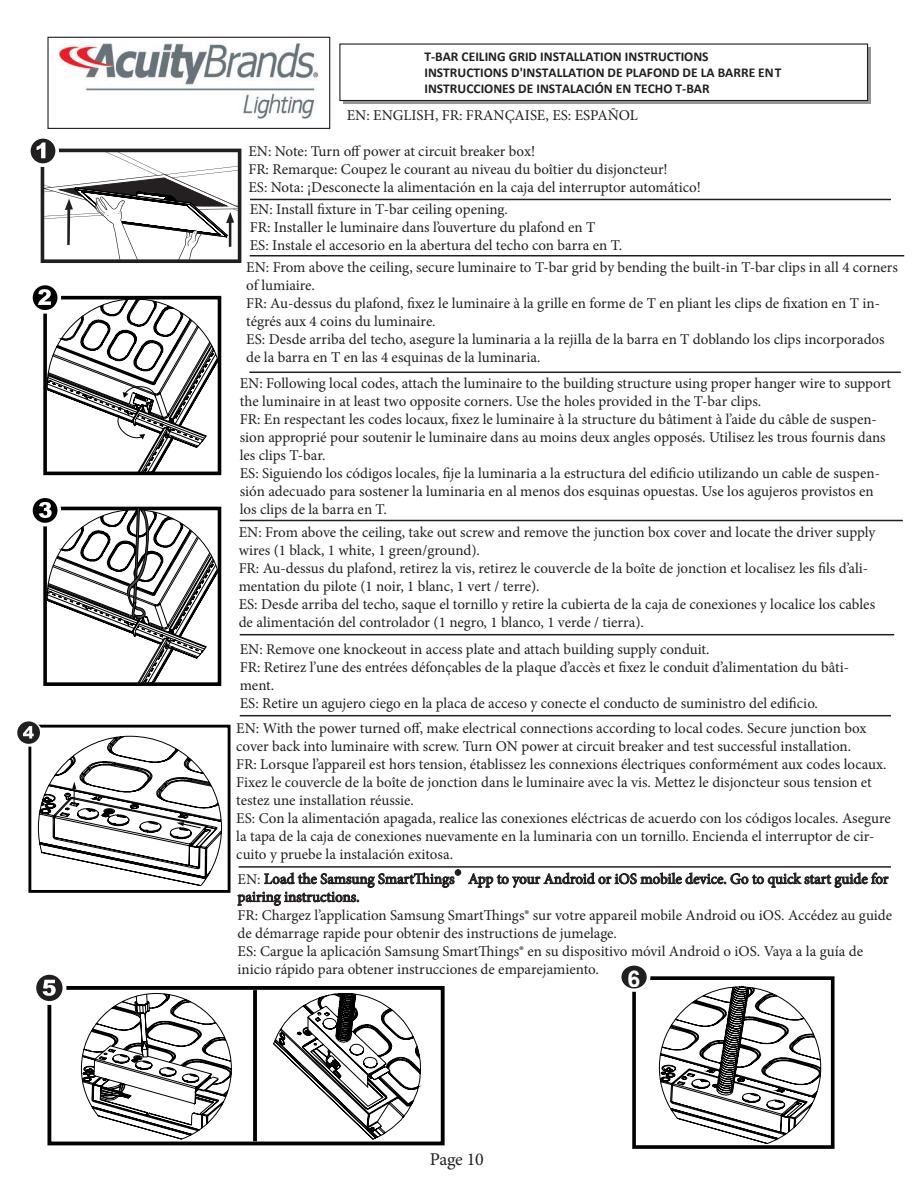
<style>
.page{position:relative;width:918px;height:1188px;background:#fff}
.page>*{position:absolute;margin:0;border:0;box-sizing:border-box;transform-origin:0 0}
.t1{font:700 22.95px "Arial";color:#fff}
.t2{font:18px "Minion Pro";letter-spacing:-.02em;color:#231f20}
.t3{font:15px/18px "Minion Pro";color:#231f20}
.t4{font:700 13.5px/16.2px "Calibri";color:#231f20}
.s1{font-size:21px}
</style>
<div class="page">
<div style="left:343px;top:47px;width:528px;height:57px;background:#939598"></div>
<div style="left:340px;top:44px;width:528px;height:57px;background:#fff"></div>
<div style="left:339px;top:43px;width:529px;height:58px;border:1px solid #231f20"></div>
<div style="left:47px;top:37px;width:283px;height:92px;border:1px solid #231f20"></div>
<img style="left:60px;top:44px;width:259px;height:75px">
<svg style="left:30px;top:138px;width:211px;height:125px"></svg>
<div style="left:43px;top:296px;width:178px;height:179px;border:4px solid #000"></div>
<svg style="left:32px;top:285px;width:186px;height:189px"></svg>
<div style="left:43px;top:507px;width:178px;height:179px;border:4px solid #000"></div>
<svg style="left:32px;top:498px;width:186px;height:187px"></svg>
<hr style="left:250px;top:199px;width:641px;height:1px;background:#231f20">
<hr style="left:250px;top:255px;width:654px;height:2px;background:#231f20">
<hr style="left:249px;top:372px;width:652px;height:1px;background:#231f20">
<hr style="left:240px;top:520px;width:663px;height:1px;background:#231f20">
<hr style="left:240px;top:634px;width:654px;height:1px;background:#231f20">
<hr style="left:240px;top:715px;width:651px;height:1px;background:#231f20">
<hr style="left:239px;top:866px;width:652px;height:2px;background:#231f20">
<div style="left:28px;top:725px;width:203px;height:168px;border:3px solid #000"></div>
<svg style="left:17px;top:721px;width:205px;height:165px"></svg>
<svg style="left:47px;top:986px;width:398px;height:160px"></svg>
<svg style="left:81px;top:993px;width:151px;height:147px"></svg>
<svg style="left:36px;top:974px;width:30px;height:31px"></svg>
<svg style="left:273px;top:993px;width:148px;height:147px"></svg>
<svg style="left:659px;top:986px;width:162px;height:158px"></svg>
<div style="left:632px;top:976px;width:203px;height:173px;border:4px solid #000"></div>
<svg style="left:622px;top:965px;width:28px;height:27px"></svg>
<div style="left:621px;top:966px;width:26px;height:22px;background:#211f1f;border-radius:50%"></div>
<p class="t4" style="left:424px;top:48px;width:359px">T-BAR CEILING GRID INSTALLATION INSTRUCTIONS<br>INSTRUCTIONS D'INSTALLATION DE PLAFOND DE LA BARRE EN T<br>INSTRUCCIONES DE INSTALACIÓN EN TECHO T-BAR</p>
<p class="t3" style="left:347px;top:107px;width:293px">EN: ENGLISH, FR: FRANÇAISE, ES: ESPAÑOL</p>
<p class="t3" style="left:248px;top:142px;width:288px">EN: Note: Turn off power at circuit breaker box!</p>
<p class="t3" style="left:248px;top:160px;width:421px">FR: Remarque: Coupez le courant au niveau du boîtier du disjoncteur!</p>
<p class="t3" style="left:248px;top:178px;width:454px">ES: Nota: ¡Desconecte la alimentación en la caja del interruptor automático!</p>
<p class="t3" style="left:250px;top:201px;width:260px">EN: Install fixture in T-bar ceiling opening.</p>
<p class="t3" style="left:250px;top:219px;width:347px">FR: Installer le luminaire dans l’ouverture du plafond en T</p>
<p class="t3" style="left:250px;top:237px;width:374px">ES: Instale el accesorio en la abertura del techo con barra en T.</p>
<p class="t3" style="left:246px;top:259px;width:653px">EN: From above the ceiling, secure luminaire to T-bar grid by bending the built-in T-bar clips in all 4 corners of lumiaire.</p>
<p class="t3" style="left:246px;top:295px;width:635px">FR: Au-dessus du plafond, fixez le luminaire à la grille en forme de T en pliant les clips de fixation en T in&shy;tégrés aux 4 coins du luminaire.</p>
<p class="t3" style="left:246px;top:331px;width:640px">ES: Desde arriba del techo, asegure la luminaria a la rejilla de la barra en T doblando los clips incorporados de la barra en T en las 4 esquinas de la luminaria.</p>
<p class="t3" style="left:240px;top:374px;width:653px">EN: Following local codes, attach the luminaire to the building structure using proper hanger wire to support the luminaire in at least two opposite corners. Use the holes provided in the T-bar clips.</p>
<p class="t3" style="left:240px;top:410px;width:647px">FR: En respectant les codes locaux, fixez le luminaire à la structure du bâtiment à l’aide du câble de suspen&shy;sion approprié pour soutenir le luminaire dans au moins deux angles opposés. Utilisez les trous fournis dans les clips T-bar.</p>
<p class="t3" style="left:240px;top:464px;width:642px">ES: Siguiendo los códigos locales, fije la luminaria a la estructura del edificio utilizando un cable de suspen&shy;sión adecuado para sostener la luminaria en al menos dos esquinas opuestas. Use los agujeros provistos en los clips de la barra en T.</p>
<p class="t3" style="left:239px;top:524px;width:638px">EN: From above the ceiling, take out screw and remove the junction box cover and locate the driver supply wires (1 black, 1 white, 1 green/ground).</p>
<p class="t3" style="left:239px;top:560px;width:631px">FR: Au-dessus du plafond, retirez la vis, retirez le couvercle de la boîte de jonction et localisez les fils d’ali&shy;mentation du pilote (1 noir, 1 blanc, 1 vert / terre).</p>
<p class="t3" style="left:239px;top:596px;width:638px">ES: Desde arriba del techo, saque el tornillo y retire la cubierta de la caja de conexiones y localice los cables de alimentación del controlador (1 negro, 1 blanco, 1 verde / tierra).</p>
<p class="t3" style="left:240px;top:640px;width:471px">EN: Remove one knockeout in access plate and attach building supply conduit.</p>
<p class="t3" style="left:240px;top:658px;width:611px">FR: Retirez l’une des entrées défonçables de la plaque d’accès et fixez le conduit d’alimentation du bâti&shy;ment.</p>
<p class="t3" style="left:240px;top:694px;width:580px">ES: Retire un agujero ciego en la placa de acceso y conecte el conducto de suministro del edificio.</p>
<p class="t3" style="left:236px;top:719px;width:632px">EN: With the power turned off, make electrical connections according to local codes. Secure junction box cover back into luminaire with screw. Turn ON power at circuit breaker and test successful installation.</p>
<p class="t3" style="left:236px;top:755px;width:652px">FR: Lorsque l’appareil est hors tension, établissez les connexions électriques conformément aux codes locaux.<br>Fixez le couvercle de la boîte de jonction dans le luminaire avec la vis. Mettez le disjoncteur sous tension et testez une installation réussie.</p>
<p class="t3" style="left:236px;top:809px;width:656px">ES: Con la alimentación apagada, realice las conexiones eléctricas de acuerdo con los códigos locales. Asegure la tapa de la caja de conexiones nuevamente en la luminaria con un tornillo. Encienda el interruptor de cir&shy;cuito y pruebe la instalación exitosa.</p>
<p class="t3" style="left:238px;top:870px;width:652px">EN: Load the Samsung SmartThings<span class="s1">®</span> App to your Android or iOS mobile device. Go to quick start guide for pairing instructions.</p>
<p class="t3" style="left:238px;top:906px;width:656px">FR: Chargez l’application Samsung SmartThings® sur votre appareil mobile Android ou iOS. Accédez au guide de démarrage rapide pour obtenir des instructions de jumelage.</p>
<p class="t3" style="left:238px;top:942px;width:627px">ES: Cargue la aplicación Samsung SmartThings® en su dispositivo móvil Android o iOS. Vaya a la guía de inicio rápido para obtener instrucciones de emparejamiento.</p>
<p class="t1" style="left:628px;top:962px;width:14px">6</p>
<p class="t2" style="left:430px;top:1147px;width:55px">Page 10</p>
</div>
